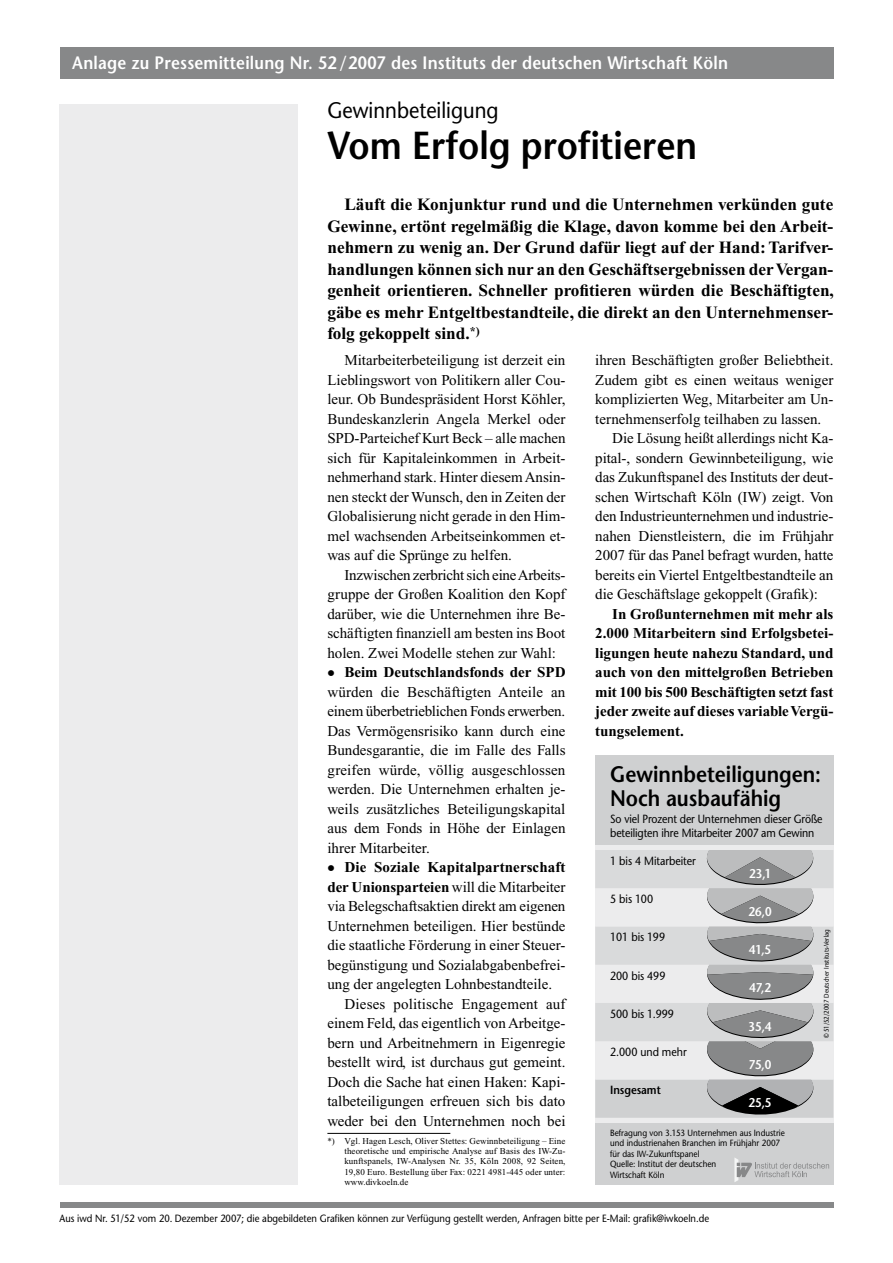
<style>
.page{position:relative;width:893px;height:1263px;background:#fff}
.page>*{position:absolute;margin:0;border:0;box-sizing:border-box;transform-origin:0 0}
.t1{font:600 39px "Stone Sans";color:#000;scale:.9 1}
.t2{font:600 22.5px/24px "Stone Sans";color:#000;scale:.9 1}
.t3{font:22.5px "Stone Sans";color:#000;scale:.9 1}
.t4{font:600 18px "Stone Sans";letter-spacing:.015em;color:#fff;scale:.9 1}
.t5{font:700 17.25px/21.5px "Times New Roman";color:#000;text-align:justify}
.t6{font:15px/19.5px "Times New Roman";color:#000;text-align:justify}
.t7{font:700 15px/19.5px "Times New Roman";color:#000;text-align:justify}
.t8{font:600 12.75px "Stone Sans";letter-spacing:-.005em;color:#fff;scale:.9 1}
.t9{font:11.85px/13.5px "Stone Sans";letter-spacing:-.01em;color:#000;scale:.89 1}
.t10{font:11.85px "Stone Sans";letter-spacing:-.01em;color:#000;scale:.9 1}
.t11{font:600 11.85px "Stone Sans";letter-spacing:-.005em;color:#000;scale:.9 1}
.t12{font:10.5px "Stone Sans";color:#000;scale:.9 1}
.t13{font:9px/10.2px "Times New Roman";letter-spacing:.01em;color:#000;text-align:justify}
.t14{font:9px/10.5px "Stone Sans";color:#000;scale:.9 1}
.t15{font:6.75px "Stone Sans";color:#000;scale:.9 1}
.s1{font-weight:700;font-size:21px}
.s2{font-weight:700}
.s3{font-size:21px}
</style>
<div class="page">
<div style="left:60px;top:48px;width:773px;height:31px;background:#878889"></div>
<div style="left:60px;top:1202px;width:773px;height:6px;background:#878889"></div>
<div style="left:60px;top:104px;width:238px;height:1081px;background:#ececed"></div>
<hr style="left:327px;top:1133px;width:123px;height:1px;background:#000">
<div style="left:595px;top:1123px;width:238px;height:62px;background:#cfd0d1"></div>
<svg style="left:734px;top:1158px;width:95px;height:24px"></svg>
<div style="left:595px;top:1079px;width:238px;height:39px;background:#cfd0d1"></div>
<div style="left:595px;top:1041px;width:238px;height:38px;background:#ececed"></div>
<div style="left:595px;top:1003px;width:238px;height:38px;background:#d9dadb"></div>
<div style="left:595px;top:965px;width:238px;height:38px;background:#ececed"></div>
<div style="left:595px;top:926px;width:238px;height:39px;background:#d9dadb"></div>
<div style="left:595px;top:888px;width:238px;height:38px;background:#ececed"></div>
<div style="left:595px;top:850px;width:238px;height:38px;background:#d9dadb"></div>
<svg style="left:700px;top:850px;width:119px;height:265px"></svg>
<div style="left:595px;top:755px;width:238px;height:91px;background:#cfd0d1"></div>
<hr style="left:595px;top:846px;width:238px;height:4px;background:#ececed">
<p class="t4" style="left:72px;top:52px;width:730px">Anlage zu Pressemitteilung Nr. 52 /2007 des Instituts der deutschen Wirtschaft Köln</p>
<h2 class="t3" style="left:327px;top:96px;width:192px">Gewinnbeteiligung</h2>
<h1 class="t1" style="left:327px;top:121px;width:412px">Vom Erfolg profitieren</h1>
<p class="t5" style="left:327px;top:194px;width:508px;text-indent:17px">Läuft die Konjunktur rund und die Unternehmen verkünden gute Gewinne, ertönt regelmäßig die Klage, davon komme bei den Arbeit&shy;nehmern zu wenig an. Der Grund dafür liegt auf der Hand: Tarifver&shy;handlungen können sich nur an den Geschäftsergebnissen derVergan&shy;genheit orientieren. Schneller profitieren würden die Beschäftigten, gäbe es mehr Entgeltbestandteile, die direkt an den Unternehmenser&shy;folg gekoppelt sind.<sup>*)</sup></p>
<p class="t6" style="left:327px;top:350px;width:240px;text-indent:17px">Mitarbeiterbeteiligung ist derzeit ein Lieblingswort von Politikern aller Cou&shy;leur. Ob Bundespräsident Horst Köhler, Bundeskanzlerin Angela Merkel oder SPD-Parteichef Kurt Beck – alle machen sich für Kapitaleinkommen in Arbeit&shy;nehmerhand stark. Hinter diesem Ansin&shy;nen steckt der Wunsch, den in Zeiten der Globalisierung nicht gerade in den Him&shy;mel wachsenden Arbeitseinkommen et&shy;was auf die Sprünge zu helfen.</p>
<p class="t6" style="left:327px;top:565px;width:240px;text-indent:17px">Inzwischen zerbricht sich eine Arbeits&shy;gruppe der Großen Koalition den Kopf darüber, wie die Unternehmen ihre Be&shy;schäftigten finanziell am besten ins Boot holen. Zwei Modelle stehen zur Wahl:</p>
<p class="t6" style="left:327px;top:662px;width:240px"><span class="s1">•</span> <span class="s2">Beim Deutschlandsfonds der SPD </span>würden die Beschäftigten Anteile an einem überbetrieblichen Fonds erwerben.<br>Das Vermögensrisiko kann durch eine Bundesgarantie, die im Falle des Falls greifen würde, völlig ausgeschlossen werden. Die Unternehmen erhalten je&shy;weils zusätzliches Beteiligungskapital aus dem Fonds in Höhe der Einlagen ihrer Mitarbeiter.</p>
<p class="t7" style="left:327px;top:857px;width:240px"><span class="s3">•</span> Die Soziale Kapitalpartnerschaft</p>
<p class="t6" style="left:327px;top:877px;width:240px"><span class="s2">der Unionsparteien</span> will die Mitarbeiter</p>
<p class="t6" style="left:327px;top:896px;width:239px">via Belegschaftsaktien direkt am eigenen</p>
<p class="t6" style="left:327px;top:916px;width:240px">Unternehmen beteiligen. Hier bestünde</p>
<p class="t6" style="left:327px;top:935px;width:240px">die staatliche Förderung in einer Steuer-</p>
<p class="t6" style="left:327px;top:955px;width:240px">begünstigung und Sozialabgabenbefrei-</p>
<p class="t6" style="left:327px;top:974px;width:226px">ung der angelegten Lohnbestandteile.</p>
<p class="t6" style="left:344px;top:994px;width:223px">Dieses politische Engagement auf</p>
<p class="t6" style="left:327px;top:1013px;width:240px">einem Feld, das eigentlich von Arbeitge-</p>
<p class="t6" style="left:327px;top:1033px;width:240px">bern und Arbeitnehmern in Eigenregie</p>
<p class="t6" style="left:327px;top:1052px;width:240px">bestellt wird, ist durchaus gut gemeint.</p>
<p class="t6" style="left:327px;top:1072px;width:240px">Doch die Sache hat einen Haken: Kapi-</p>
<p class="t6" style="left:327px;top:1091px;width:240px">talbeteiligungen erfreuen sich bis dato</p>
<p class="t6" style="left:327px;top:1111px;width:240px">weder bei den Unternehmen noch bei</p>
<p class="t6" style="left:595px;top:350px;width:240px">ihren Beschäftigten großer Beliebtheit.</p>
<p class="t6" style="left:595px;top:370px;width:240px">Zudem gibt es einen weitaus weniger</p>
<p class="t6" style="left:595px;top:389px;width:240px">komplizierten Weg, Mitarbeiter am Un-</p>
<p class="t6" style="left:595px;top:409px;width:228px">ternehmenserfolg teilhaben zu lassen.</p>
<p class="t6" style="left:612px;top:428px;width:223px">Die Lösung heißt allerdings nicht Ka-</p>
<p class="t6" style="left:595px;top:448px;width:240px">pital-, sondern Gewinnbeteiligung, wie</p>
<p class="t6" style="left:595px;top:467px;width:240px">das Zukunftspanel des Instituts der deut-</p>
<p class="t6" style="left:595px;top:487px;width:240px">schen Wirtschaft Köln (IW) zeigt. Von</p>
<p class="t6" style="left:595px;top:506px;width:238px">den Industrieunternehmen und industrie-</p>
<p class="t6" style="left:595px;top:526px;width:240px">nahen Dienstleistern, die im Frühjahr</p>
<p class="t6" style="left:595px;top:545px;width:240px">2007 für das Panel befragt wurden, hatte</p>
<p class="t6" style="left:595px;top:565px;width:240px">bereits ein Viertel Entgeltbestandteile an</p>
<p class="t6" style="left:595px;top:584px;width:224px">die Geschäftslage gekoppelt (Grafik):</p>
<p class="t7" style="left:595px;top:604px;width:240px;text-indent:17px">In Großunternehmen mit mehr als 2.000 Mitarbeitern sind Erfolgsbetei&shy;ligungen heute nahezu Standard, und auch von den mittelgroßen Betrieben mit 100 bis 500 Beschäftigten setzt fast jeder zweite auf dieses variableVergü&shy;tungselement.</p>
<h2 class="t2" style="left:610px;top:762px;width:236px">Gewinnbeteiligungen:<br>Noch ausbaufähig</h2>
<p class="t9" style="left:610px;top:812px;width:240px">So viel Prozent der Unternehmen dieser Größe beteiligten ihre Mitarbeiter 2007 am Gewinn</p>
<p class="t10" style="left:610px;top:853px;width:97px">1 bis 4 Mitarbeiter</p>
<p class="t8" style="left:749px;top:865px;width:26px">23,1</p>
<p class="t8" style="left:748px;top:903px;width:27px">26,0</p>
<p class="t8" style="left:749px;top:942px;width:26px">41,5</p>
<p class="t8" style="left:749px;top:980px;width:26px">47,2</p>
<p class="t8" style="left:749px;top:1018px;width:27px">35,4</p>
<p class="t8" style="left:749px;top:1056px;width:27px">75,0</p>
<p class="t8" style="left:749px;top:1095px;width:27px">25,5</p>
<p class="t10" style="left:610px;top:892px;width:49px">5 bis 100</p>
<p class="t10" style="left:610px;top:930px;width:63px">101 bis 199</p>
<p class="t10" style="left:610px;top:968px;width:63px">200 bis 499</p>
<p class="t10" style="left:610px;top:1006px;width:72px">500 bis 1.999</p>
<p class="t10" style="left:610px;top:1045px;width:87px">2.000 und mehr</p>
<p class="t11" style="left:610px;top:1083px;width:58px">Insgesamt</p>
<p class="t15" style="left:822px;top:1038px;width:123px;rotate:-90deg">© 51/52/2007 Deutscher Instituts-Verlag</p>
<p class="t13" style="left:327px;top:1136px;width:9px">*)</p>
<p class="t14" style="left:610px;top:1127px;width:196px">Befragung von 3.153 Unternehmen aus Industrie und industrienahen Branchen im Frühjahr 2007 für das IW-Zukunftspanel<br>Quelle: Institut der deutschen<br>Wirtschaft Köln</p>
<p class="t13" style="left:344px;top:1136px;width:223px">Vgl. Hagen Lesch, Oliver Stettes: Gewinnbeteiligung – Eine theoretische und empirische Analyse auf Basis des IW-Zu&shy;kunftspanels, IW-Analysen Nr. 35, Köln 2008, 92 Seiten, 19,80 Euro. Bestellung über Fax: 0221 4981-445 oder unter: www.divkoeln.de</p>
<p class="t12" style="left:60px;top:1212px;width:723px">Aus iwd Nr. 51/52 vom 20. Dezember 2007; die abgebildeten Grafiken können zur Verfügung gestellt werden, Anfragen bitte per E-Mail: grafik@iwkoeln.de</p>
</div>
